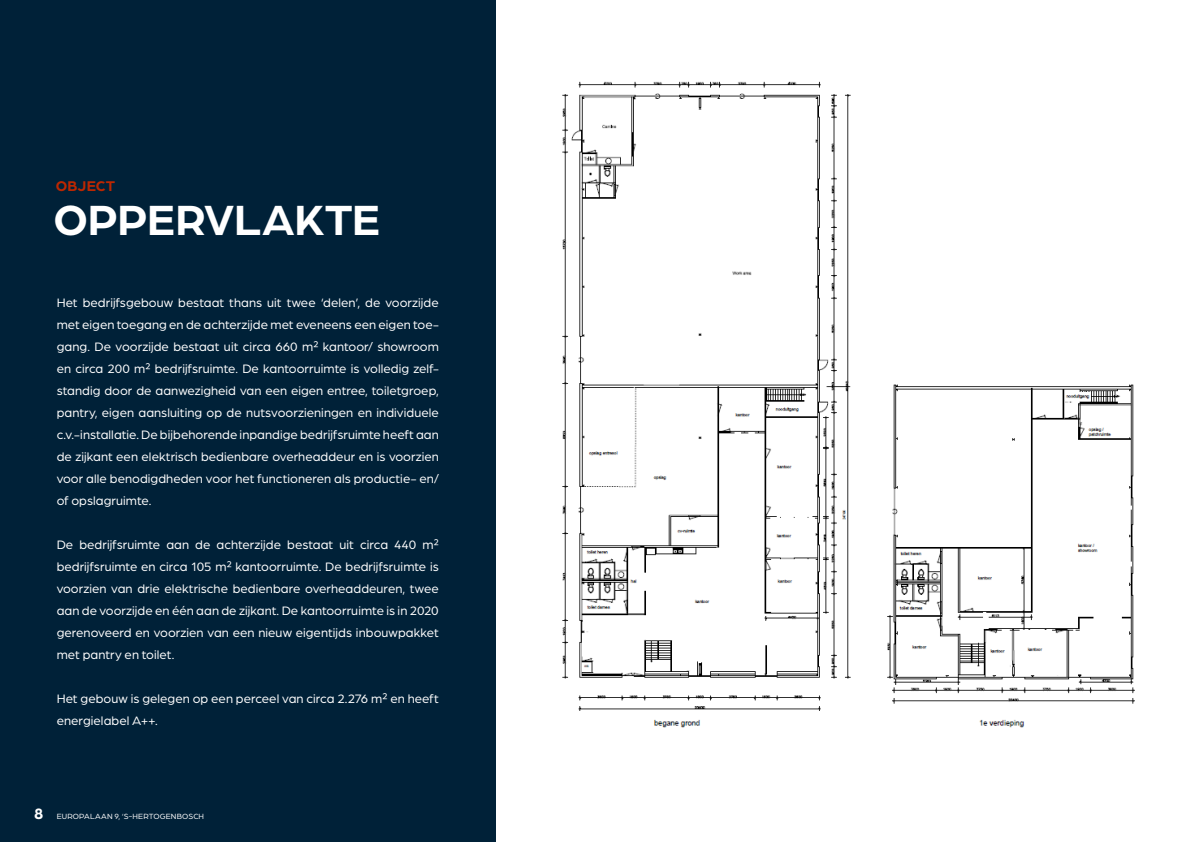
<style>
.page{position:relative;width:1191px;height:842px;background:#fff}
.page>*{position:absolute;margin:0;border:0;box-sizing:border-box;transform-origin:0 0}
.Koppen_groot_wit{font:700 45px "Arboria";letter-spacing:-.005em;color:#fff}
.Kopjes_klein_rood{font:700 15px "Arboria";letter-spacing:.01em;color:#bc2701}
.Broodtekst_wit{font:13px/22px "Arboria";color:#fff;text-align:justify}
.t1{font:8px "Arboria";letter-spacing:.02em;color:#fff}
.s1{font-weight:700;font-size:16px}
</style>
<div class="page">
<div style="left:0;top:0;width:495px;height:842px;background:#002138"></div>
<img style="left:562px;top:81px;width:573px;height:647px">
<p class="Kopjes_klein_rood" style="left:56px;top:175px;width:61px">OBJECT</p>
<p class="Koppen_groot_wit" style="left:53px;top:189px;width:328px">OPPERVLAKTE</p>
<p class="Broodtekst_wit" style="left:57px;top:291px;width:384px">Het bedrijfsgebouw bestaat thans uit twee ‘delen’, de voorzijde met eigen toegang en de achterzijde met eveneens een eigen toe&shy;gang. De voorzijde bestaat uit circa 660 m² kantoor/ showroom en circa 200 m² bedrijfsruimte. De kantoorruimte is volledig zelf&shy;standig door de aanwezigheid van een eigen entree, toiletgroep, pantry, eigen aansluiting op de nutsvoorzieningen en individuele c.v.-installatie. De bijbehorende inpandige bedrijfsruimte heeft aan de zijkant een elektrisch bedienbare overheaddeur en is voorzien voor alle benodigdheden voor het functioneren als productie- en/ of opslagruimte.</p>
<p class="Broodtekst_wit" style="left:57px;top:533px;width:383px">De bedrijfsruimte aan de achterzijde bestaat uit circa 440 m² bedrijfsruimte en circa 105 m² kantoorruimte. De bedrijfsruimte is voorzien van drie elektrische bedienbare overheaddeuren, twee aan de voorzijde en één aan de zijkant. De kantoorruimte is in 2020 gerenoveerd en voorzien van een nieuw eigentijds inbouwpakket met pantry en toilet.</p>
<p class="Broodtekst_wit" style="left:57px;top:687px;width:383px">Het gebouw is gelegen op een perceel van circa 2.276 m² en heeft energielabel A++.</p>
<p class="t1" style="left:34px;top:811px;width:172px"><span class="s1">8</span> EUROPALAAN 9, ‘S-HERTOGENBOSCH</p>
</div>
